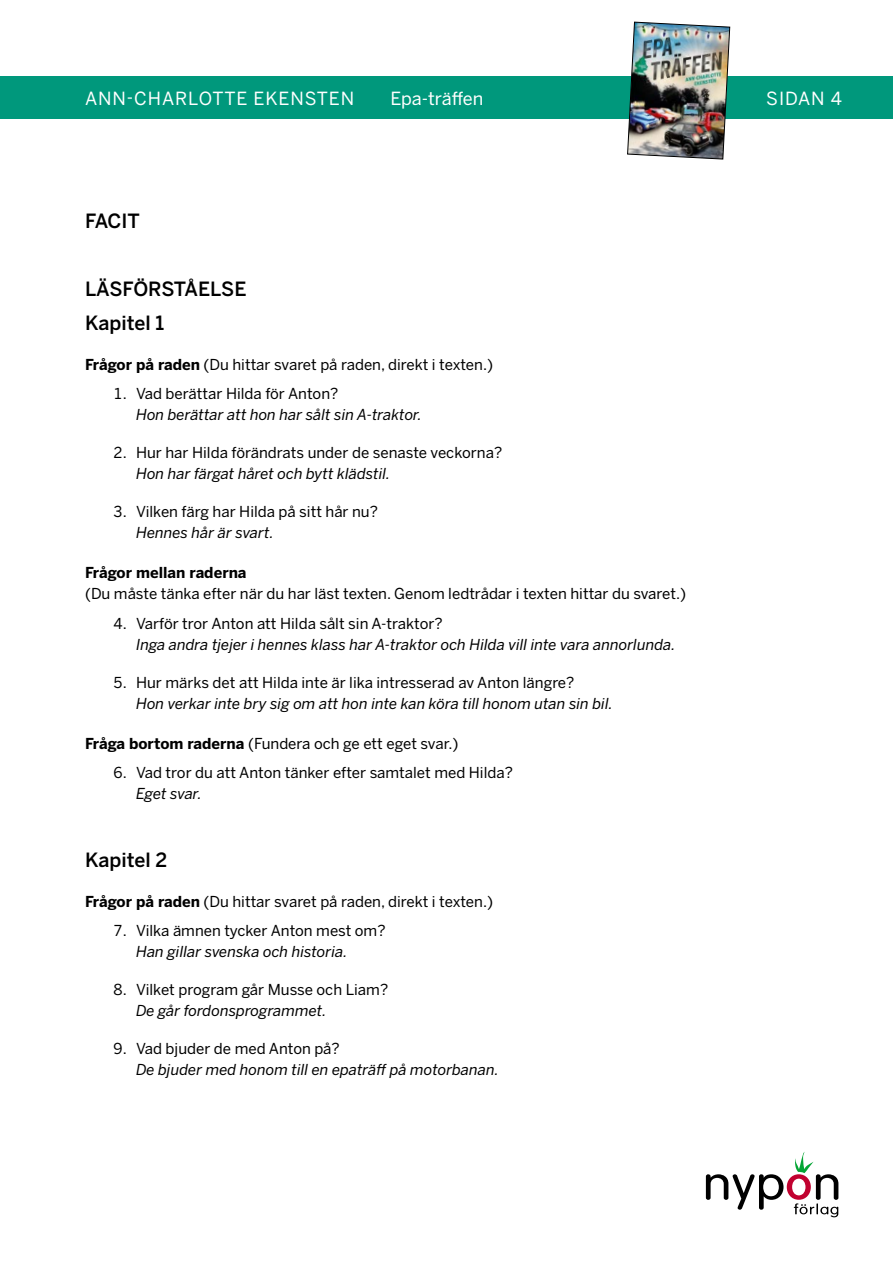
<style>
.page{position:relative;width:893px;height:1263px;background:#fff}
.page>*{position:absolute;margin:0;border:0;box-sizing:border-box;transform-origin:0 0}
.t1{font:500 19.5px/33.8px "Benton Sans";color:#000}
.t2{font:18px "Benton Sans";letter-spacing:.05em;color:#fff}
.t3{font:18px "Benton Sans";letter-spacing:-.005em;color:#fff}
.t4{font:15px "Benton Sans";color:#000}
.t5{font:italic 15px "Benton Sans";color:#000}
.t6{font:700 15px "Benton Sans";color:#000}
.s1{font-weight:700}
</style>
<div class="page">
<svg style="left:706px;top:1152px;width:132px;height:65px"></svg>
<div style="left:0;top:77px;width:893px;height:42px;background:#00987c"></div>
<img style="left:627px;top:21px;width:103px;height:139px">
<p class="t2" style="left:85px;top:87px;width:271px">ANN-CHARLOTTE EKENSTEN</p>
<p class="t3" style="left:390px;top:87px;width:95px">Epa-träffen</p>
<p class="t2" style="left:766px;top:87px;width:77px">SIDAN 4</p>
<h1 class="t1" style="left:85px;top:204px;width:56px">FACIT</h1>
<h1 class="t1" style="left:85px;top:272px;width:163px">LÄSFÖRSTÅELSE<br>Kapitel 1</h1>
<p class="t4" style="left:85px;top:355px;width:410px"><span class="s1">Frågor på raden</span> (Du hittar svaret på raden, direkt i texten.)</p>
<p class="t4" style="left:113px;top:384px;width:227px">1. Vad berättar Hilda för Anton?</p>
<p class="t5" style="left:136px;top:405px;width:287px">Hon berättar att hon har sålt sin A-traktor.</p>
<p class="t4" style="left:113px;top:444px;width:391px">2. Hur har Hilda förändrats under de senaste veckorna?</p>
<p class="t5" style="left:136px;top:465px;width:256px">Hon har färgat håret och bytt klädstil.</p>
<p class="t4" style="left:113px;top:503px;width:266px">3. Vilken färg har Hilda på sitt hår nu?</p>
<p class="t5" style="left:136px;top:524px;width:139px">Hennes hår är svart.</p>
<p class="t6" style="left:85px;top:563px;width:163px">Frågor mellan raderna</p>
<p class="t4" style="left:85px;top:585px;width:603px">(Du måste tänka efter när du har läst texten. Genom ledtrådar i texten hittar du svaret.)</p>
<p class="t4" style="left:113px;top:614px;width:331px">4. Varför tror Anton att Hilda sålt sin A-traktor?</p>
<p class="t5" style="left:136px;top:635px;width:541px">Inga andra tjejer i hennes klass har A-traktor och Hilda vill inte vara annorlunda.</p>
<p class="t4" style="left:113px;top:673px;width:463px">5. Hur märks det att Hilda inte är lika intresserad av Anton längre?</p>
<p class="t5" style="left:136px;top:694px;width:478px">Hon verkar inte bry sig om att hon inte kan köra till honom utan sin bil.</p>
<p class="t4" style="left:85px;top:734px;width:375px"><span class="s1">Fråga bortom raderna</span> (Fundera och ge ett eget svar.)</p>
<p class="t4" style="left:113px;top:764px;width:401px">6. Vad tror du att Anton tänker efter samtalet med Hilda?</p>
<p class="t5" style="left:136px;top:785px;width:67px">Eget svar.</p>
<h1 class="t1" style="left:85px;top:843px;width:84px">Kapitel 2</h1>
<p class="t4" style="left:85px;top:892px;width:410px"><span class="s1">Frågor på raden</span> (Du hittar svaret på raden, direkt i texten.)</p>
<p class="t4" style="left:113px;top:922px;width:274px">7. Vilka ämnen tycker Anton mest om?</p>
<p class="t5" style="left:136px;top:943px;width:213px">Han gillar svenska och historia.</p>
<p class="t4" style="left:113px;top:981px;width:277px">8. Vilket program går Musse och Liam?</p>
<p class="t5" style="left:136px;top:1002px;width:192px">De går fordonsprogrammet.</p>
<p class="t4" style="left:113px;top:1040px;width:228px">9. Vad bjuder de med Anton på?</p>
<p class="t5" style="left:136px;top:1061px;width:364px">De bjuder med honom till en epaträff på motorbanan.</p>
</div>
